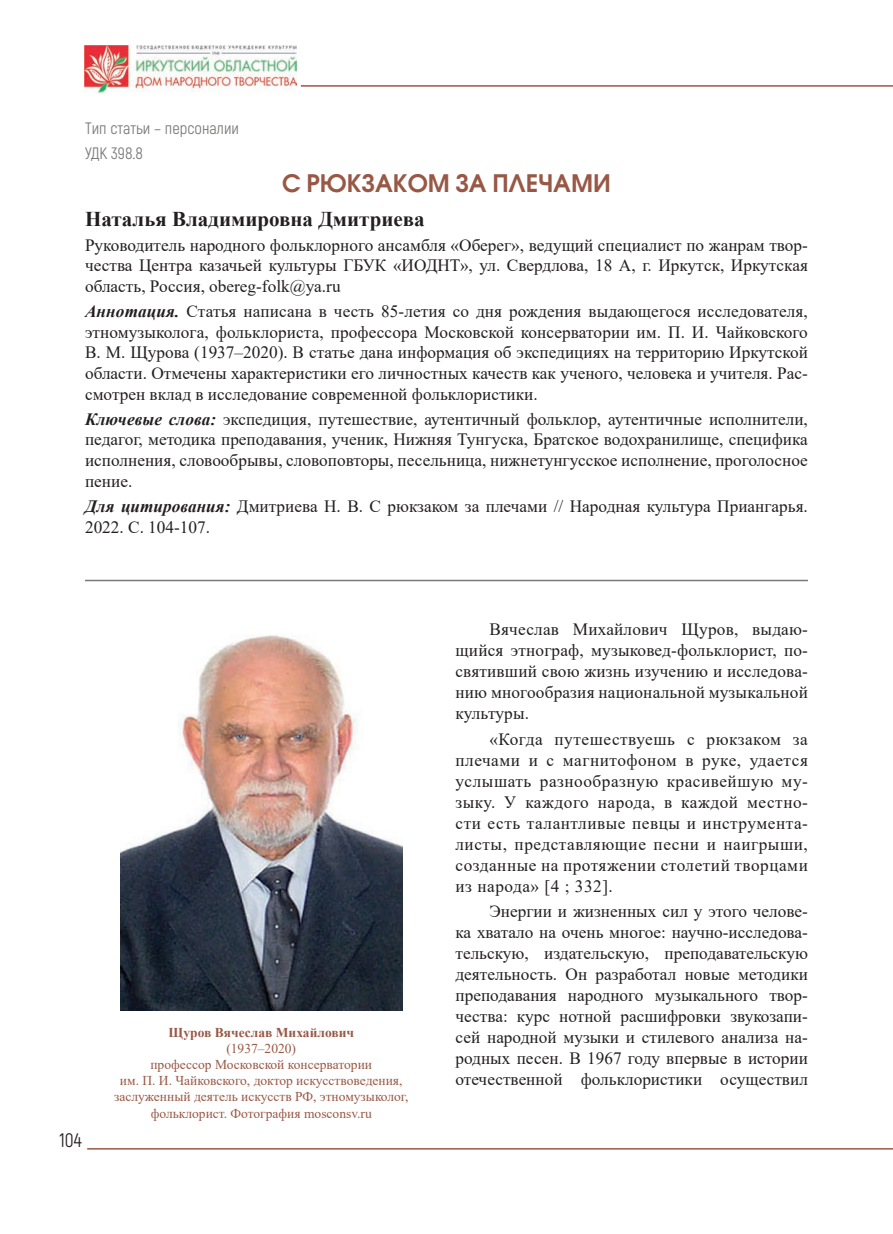
<style>
.page{position:relative;width:893px;height:1234px;background:#fff}
.page>*{position:absolute;margin:0;border:0;box-sizing:border-box;transform-origin:0 0}
.t1{font:700 24px "Avant Garde Gothic C";color:#985845}
.t2{font:700 21px "Times New Roman";color:#231f20}
.t3{font:19.5px "Akrobat";color:#231f20}
.t4{font:17.25px/21px "Times New Roman";color:#231f20;text-align:justify}
.t5{font:16.5px/24.9px "Akrobat";color:#7a7877}
.t6{font:13.5px/16.2px "Times New Roman";color:#985845;text-align:center}
.t7{font:700 13.5px "Times New Roman";color:#985845}
.s1{font-weight:700;font-style:italic}
</style>
<div class="page">
<img style="left:84px;top:46px;width:213px;height:48px">
<hr style="left:301px;top:85px;width:592px;height:2px;background:#985845">
<hr style="left:87px;top:1147px;width:806px;height:2px;background:#985845">
<hr style="left:85px;top:579px;width:723px;height:2px;background:#7a7877">
<img style="left:120px;top:635px;width:282px;height:375px">
<p class="t5" style="left:85px;top:116px;width:155px">Тип статьи – персоналии<br>УДК 398.8</p>
<h1 class="t1" style="left:282px;top:168px;width:330px">С РЮКЗАКОМ ЗА ПЛЕЧАМИ</h1>
<p class="t2" style="left:85px;top:203px;width:341px">Наталья Владимировна Дмитриева</p>
<p class="t4" style="left:85px;top:234px;width:724px">Руководитель народного фольклорного ансамбля «Оберег», ведущий специалист по жанрам твор&shy;чества Центра казачьей культуры ГБУК «ИОДНТ», ул. Свердлова, 18 А, г. Иркутск, Иркутская область, Россия, obereg-folk@ya.ru</p>
<p class="t4" style="left:85px;top:300px;width:724px"><span class="s1">Аннотация.</span> Статья написана в честь 85-летия со дня рождения выдающегося исследователя, этномузыколога, фольклориста, профессора Московской консерватории им. П. И. Чайковского В. М. Щурова (1937–2020). В статье дана информация об экспедициях на территорию Иркутской области. Отмечены характеристики его личностных качеств как ученого, человека и учителя. Рас&shy;смотрен вклад в исследование современной фольклористики.</p>
<p class="t4" style="left:85px;top:408px;width:724px"><span class="s1">Ключевые слова:</span> экспедиция, путешествие, аутентичный фольклор, аутентичные исполнители, педагог, методика преподавания, ученик, Нижняя Тунгуска, Братское водохранилище, специфика исполнения, словообрывы, словоповторы, песельница, нижнетунгусское исполнение, проголосное пение.</p>
<p class="t4" style="left:85px;top:495px;width:724px"><span class="s1">Для цитирования:</span> Дмитриева Н. В. С рюкзаком за плечами // Народная культура Приангарья.<br>2022. С. 104-107.</p>
<p class="t3" style="left:60px;top:1128px;width:24px">104</p>
<p class="t7" style="left:168px;top:1022px;width:187px">Щуров Вячеслав Михайлович</p>
<p class="t6" style="left:114px;top:1039px;width:296px">(1937–2020)<br>профессор Московской консерватории<br>им. П. И. Чайковского, доктор искусствоведения, заслуженный деятель искусств РФ, этномузыколог, фольклорист. Фотография mosconsv.ru</p>
<p class="t4" style="left:455px;top:618px;width:354px;text-indent:34px">Вячеслав Михайлович Щуров, выдаю&shy;щийся этнограф, музыковед-фольклорист, по&shy;святивший свою жизнь изучению и исследова&shy;нию многообразия национальной музыкальной культуры.</p>
<p class="t4" style="left:455px;top:727px;width:354px;text-indent:34px">«Когда путешествуешь с рюкзаком за плечами и с магнитофоном в руке, удается услышать разнообразную красивейшую му&shy;зыку. У каждого народа, в каждой местно&shy;сти есть талантливые певцы и инструмента&shy;листы, представляющие песни и наигрыши, созданные на протяжении столетий творцами из народа» [4 ; 332].</p>
<p class="t4" style="left:455px;top:899px;width:354px;text-indent:34px">Энергии и жизненных сил у этого челове&shy;ка хватало на очень многое: научно-исследова&shy;тельскую, издательскую, преподавательскую деятельность. Он разработал новые методики преподавания народного музыкального твор&shy;чества: курс нотной расшифровки звукозапи&shy;сей народной музыки и стилевого анализа на&shy;родных песен. В 1967 году впервые в истории отечественной фольклористики осуществил</p>
</div>
